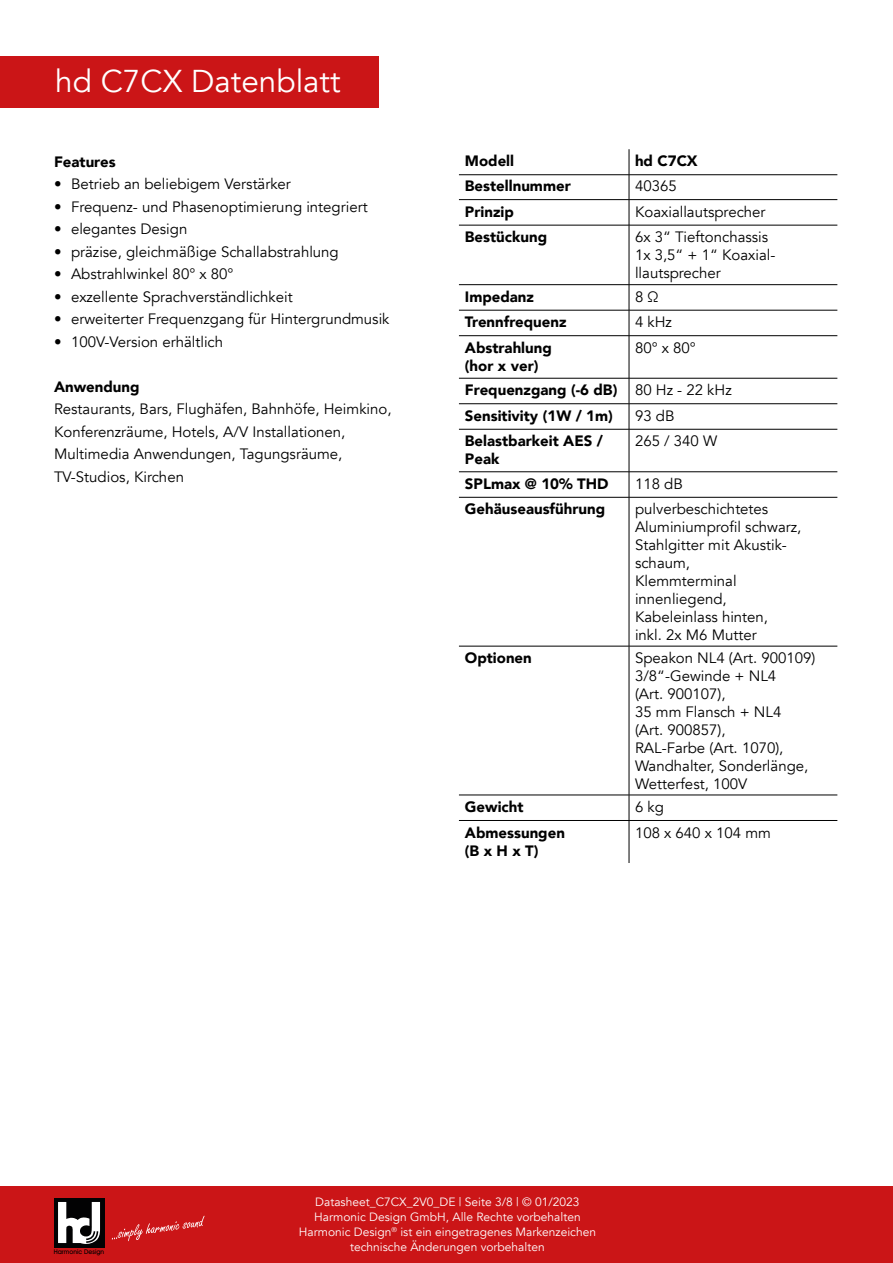
<style>
.page{position:relative;width:893px;height:1263px;background:#fff}
.page>*{position:absolute;margin:0;border:0;box-sizing:border-box;transform-origin:0 0}
.t1{font:31.5px "Avenir";color:#fff}
.t2{font:15px/18px "Avenir";color:#000}
.t3{font:900 15px/18px "Avenir";color:#000}
.t4{font:12px/15px "Avenir";color:#fff;text-align:center}
.t5{font:500 6.45px "Avant Garde IT Cby BT";color:#000}
.s1{font-weight:400}
</style>
<div class="page">
<div style="left:0;top:1186px;width:893px;height:77px;background:#cb1517"></div>
<div style="left:54px;top:1198px;width:50px;height:49px;background:#020203"></div>
<svg style="left:58px;top:1202px;width:42px;height:42px"></svg>
<svg style="left:112px;top:1216px;width:93px;height:25px"></svg>
<div style="left:0;top:57px;width:378px;height:51px;background:#cb1517"></div>
<svg style="left:629px;top:149px;width:1px;height:76px"></svg>
<hr style="left:629px;top:225px;width:1px;height:60px;background:#000">
<svg style="left:629px;top:285px;width:1px;height:50px"></svg>
<hr style="left:629px;top:336px;width:1px;height:42px;background:#000">
<svg style="left:629px;top:379px;width:1px;height:50px"></svg>
<hr style="left:629px;top:429px;width:1px;height:43px;background:#000">
<svg style="left:629px;top:472px;width:1px;height:25px"></svg>
<hr style="left:629px;top:497px;width:1px;height:149px;background:#000">
<hr style="left:629px;top:646px;width:1px;height:149px;background:#000">
<svg style="left:629px;top:796px;width:1px;height:24px"></svg>
<hr style="left:629px;top:821px;width:1px;height:42px;background:#000">
<hr style="left:459px;top:199px;width:170px;height:1px;background:#000">
<hr style="left:629px;top:199px;width:208px;height:1px;background:#000">
<hr style="left:459px;top:403px;width:170px;height:1px;background:#000">
<hr style="left:629px;top:403px;width:208px;height:1px;background:#000">
<hr style="left:459px;top:497px;width:170px;height:1px;background:#000">
<hr style="left:629px;top:497px;width:208px;height:1px;background:#000">
<hr style="left:459px;top:646px;width:170px;height:1px;background:#000">
<hr style="left:629px;top:646px;width:208px;height:1px;background:#000">
<hr style="left:459px;top:795px;width:170px;height:1px;background:#000">
<hr style="left:629px;top:795px;width:208px;height:1px;background:#000">
<hr style="left:459px;top:820px;width:170px;height:1px;background:#000">
<hr style="left:629px;top:820px;width:208px;height:1px;background:#000">
<hr style="left:459px;top:174px;width:170px;height:1px;background:#000">
<hr style="left:629px;top:174px;width:208px;height:1px;background:#000">
<hr style="left:459px;top:225px;width:170px;height:1px;background:#000">
<hr style="left:629px;top:225px;width:208px;height:1px;background:#000">
<hr style="left:459px;top:284px;width:170px;height:1px;background:#000">
<hr style="left:629px;top:284px;width:208px;height:1px;background:#000">
<hr style="left:459px;top:310px;width:170px;height:1px;background:#000">
<hr style="left:629px;top:310px;width:208px;height:1px;background:#000">
<hr style="left:459px;top:335px;width:170px;height:1px;background:#000">
<hr style="left:629px;top:335px;width:208px;height:1px;background:#000">
<hr style="left:459px;top:378px;width:170px;height:1px;background:#000">
<hr style="left:629px;top:378px;width:208px;height:1px;background:#000">
<hr style="left:459px;top:429px;width:170px;height:1px;background:#000">
<hr style="left:629px;top:429px;width:208px;height:1px;background:#000">
<hr style="left:459px;top:471px;width:170px;height:1px;background:#000">
<hr style="left:629px;top:471px;width:208px;height:1px;background:#000">
<h1 class="t1" style="left:55px;top:62px;width:287px">hd C7CX Datenblatt</h1>
<p class="t3" style="left:54px;top:152px;width:63px">Features</p>
<p class="t2" style="left:54px;top:175px;width:238px">• Betrieb an beliebigem Verstärker</p>
<p class="t2" style="left:54px;top:198px;width:315px">• Frequenz- und Phasenoptimierung integriert</p>
<p class="t2" style="left:54px;top:220px;width:135px">• elegantes Design</p>
<p class="t2" style="left:54px;top:243px;width:286px">• präzise, gleichmäßige Schallabstrahlung</p>
<p class="t2" style="left:54px;top:265px;width:181px">• Abstrahlwinkel 80° x 80°</p>
<p class="t2" style="left:54px;top:288px;width:240px">• exzellente Sprachverständlichkeit</p>
<p class="t2" style="left:54px;top:310px;width:337px">• erweiterter Frequenzgang für Hintergrundmusik</p>
<p class="t2" style="left:54px;top:333px;width:171px">• 100V-Version erhältlich</p>
<p class="t3" style="left:54px;top:377px;width:87px">Anwendung</p>
<p class="t2" style="left:54px;top:398px;width:339px;line-height:22.5px">Restaurants, Bars, Flughäfen, Bahnhöfe, Heimkino, Konferenzräume, Hotels, A/V Installationen, Multimedia Anwendungen, Tagungsräume, TV-Studios, Kirchen</p>
<p class="t3" style="left:465px;top:152px;width:51px">Modell</p>
<p class="t3" style="left:635px;top:152px;width:64px">hd C7CX</p>
<p class="t3" style="left:465px;top:177px;width:107px">Bestellnummer</p>
<p class="t2" style="left:635px;top:177px;width:43px">40365</p>
<p class="t3" style="left:465px;top:202px;width:50px">Prinzip</p>
<p class="t2" style="left:635px;top:203px;width:132px">Koaxiallautsprecher</p>
<p class="t3" style="left:465px;top:228px;width:84px">Bestückung</p>
<p class="t2" style="left:635px;top:228px;width:142px">6x 3“ Tieftonchassis<br>1x 3,5“ + 1“ Koaxial&shy;llautsprecher</p>
<p class="t3" style="left:465px;top:287px;width:71px">Impedanz</p>
<p class="t2" style="left:635px;top:288px;width:25px">8 Ω</p>
<p class="t3" style="left:465px;top:313px;width:103px">Trennfrequenz</p>
<p class="t2" style="left:635px;top:313px;width:38px">4 kHz</p>
<p class="t3" style="left:465px;top:338px;width:88px">Abstrahlung (hor x ver)</p>
<p class="t2" style="left:635px;top:339px;width:62px">80° x 80°</p>
<p class="t3" style="left:465px;top:377px;width:268px;line-height:25.5px">Frequenzgang (-6 dB) <span class="s1">80 Hz - 22 kHz<br></span>Sensitivity (1W / 1m)</p>
<p class="t2" style="left:635px;top:407px;width:41px">93 dB</p>
<p class="t3" style="left:465px;top:432px;width:140px">Belastbarkeit AES /<br>Peak</p>
<p class="t2" style="left:635px;top:432px;width:84px">265 / 340 W</p>
<p class="t3" style="left:465px;top:474px;width:145px">SPLmax @ 10% THD</p>
<p class="t2" style="left:635px;top:475px;width:49px">118 dB</p>
<p class="t3" style="left:465px;top:500px;width:142px">Gehäuseausführung</p>
<p class="t2" style="left:635px;top:501px;width:168px">pulverbeschichtetes<br>Aluminiumprofil schwarz,<br>Stahlgitter mit Akustik&shy;schaum,<br>Klemmterminal innenliegend,<br>Kabeleinlass hinten,<br>inkl. 2x M6 Mutter</p>
<p class="t3" style="left:465px;top:649px;width:68px">Optionen</p>
<p class="t2" style="left:635px;top:649px;width:182px">Speakon NL4 (Art. 900109)<br>3/8“-Gewinde + NL4<br>(Art. 900107),<br>35 mm Flansch + NL4<br>(Art. 900857),<br>RAL-Farbe (Art. 1070),<br>Wandhalter, Sonderlänge,<br>Wetterfest, 100V</p>
<p class="t3" style="left:465px;top:797px;width:60px">Gewicht</p>
<p class="t2" style="left:635px;top:798px;width:30px">6 kg</p>
<p class="t3" style="left:465px;top:823px;width:102px">Abmessungen (B x H x T)</p>
<p class="t2" style="left:635px;top:824px;width:137px">108 x 640 x 104 mm</p>
<p class="t5" style="left:54px;top:1248px;width:52px">Harmonic Design</p>
<p class="t4" style="left:299px;top:1194px;width:299px">Datasheet_C7CX_2V0_DE | Seite 3/8 | © 01/2023<br>Harmonic Design GmbH, Alle Rechte vorbehalten Harmonic Design<sup>®</sup> ist ein eingetragenes Markenzeichen technische Änderungen vorbehalten</p>
</div>
